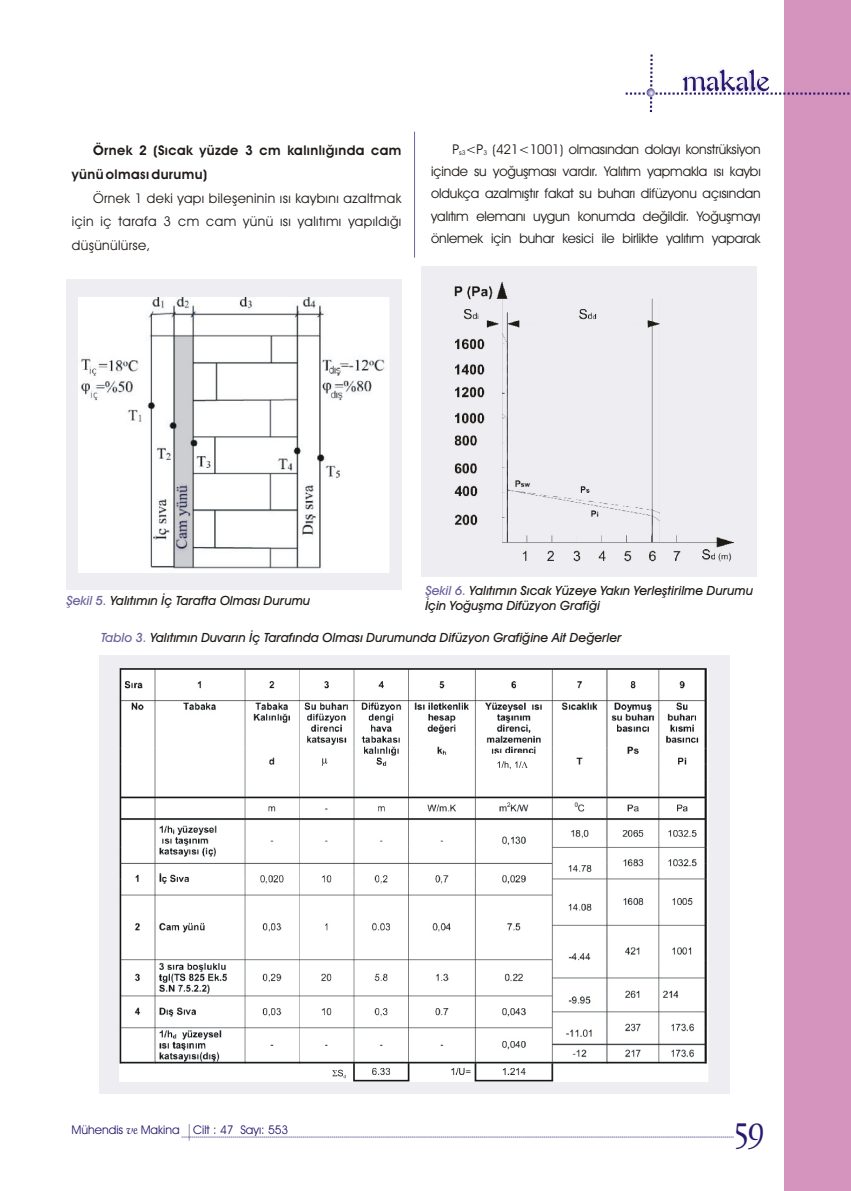
<style>
.page{position:relative;width:851px;height:1191px;background:#fff}
.page>*{position:absolute;margin:0;border:0;box-sizing:border-box;transform-origin:0 0}
.t1{font:37.5px "TR Dauphin";color:#291770}
.t2{font:13.5px/22.2px "Avant Garde Bk BT";letter-spacing:-.01em;color:#1f1a17}
.t3{font:13.5px "Avant Garde Bk BT";letter-spacing:.03em;color:#1f1a17}
.t4{font:700 13.5px "Avant Garde Bk BT";letter-spacing:.03em;color:#1f1a17}
.t5{font:italic 12.75px/15.3px "Avant Garde Md BT";color:#1f1a17}
.t6{font:12px "Avant Garde Bk BT";color:#291770}
.s1{color:#6e619e}
.s2{font-family:"TR Dauphin"}
</style>
<div class="page">
<div style="left:784px;top:0;width:66px;height:1191px;background:#d494bd"></div>
<svg style="left:625px;top:54px;width:225px;height:59px"></svg>
<svg style="left:181px;top:1124px;width:552px;height:16px"></svg>
<hr style="left:414px;top:132px;width:1px;height:126px;background:#6e619e">
<div style="left:99px;top:656px;width:630px;height:438px;background:#ededf2"></div>
<div style="left:66px;top:280px;width:336px;height:310px;background:#ededf2"></div>
<img style="left:78px;top:297px;width:311px;height:275px">
<img style="left:119px;top:668px;width:589px;height:414px">
<div style="left:421px;top:267px;width:335px;height:310px;background:#ededf2"></div>
<img style="left:454px;top:282px;width:280px;height:280px">
<div style="left:315px;top:748px;width:25px;height:28px;background:#fff"></div>
<svg style="left:322px;top:758px;width:5px;height:8px"></svg>
<div style="left:496px;top:753px;width:37px;height:33px;background:#fff"></div>
<svg style="left:497px;top:761px;width:30px;height:8px"></svg>
<div style="left:327px;top:1064px;width:23px;height:16px;background:#fff"></div>
<svg style="left:332px;top:1070px;width:13px;height:8px"></svg>
<p class="t4" style="left:93px;top:145px;width:310px">Örnek 2 (Sýcak yüzde 3 cm kalýnlýðýnda cam</p>
<p class="t2" style="left:452px;top:139px;width:310px">P<sub>s3</sub>&lt;P<sub>3</sub> (421&lt;1001) olmasýndan dolayý konstrüksiyon</p>
<p class="t4" style="left:72px;top:169px;width:137px">yünü olmasý durumu)</p>
<p class="t2" style="left:431px;top:162px;width:331px">içinde su yoðuþmasý vardýr. Yalýtým yapmakla ýsý kaybý</p>
<p class="t3" style="left:93px;top:192px;width:310px">Örnek 1 deki yapý bileþeninin ýsý kaybýný azaltmak</p>
<p class="t2" style="left:431px;top:184px;width:331px">oldukça azalmýþtýr fakat su buharý difüzyonu açýsýndan yalýtým elemaný uygun konumda deðildir. Yoðuþmayý</p>
<p class="t3" style="left:72px;top:216px;width:331px">için iç tarafa 3 cm cam yünü ýsý yalýtýmý yapýldýðý</p>
<p class="t3" style="left:72px;top:240px;width:80px">düþünülürse,</p>
<p class="t2" style="left:431px;top:228px;width:331px">önlemek için buhar kesici ile birlikte yalýtým yaparak</p>
<p class="t5" style="left:425px;top:584px;width:329px"><span class="s1">Þekil 6.</span> Yalýtýmýn Sýcak Yüzeye Yakýn Yerleþtirilme Durumu<br>Ýçin Yoðuþma Difüzyon Grafiði</p>
<p class="t5" style="left:66px;top:594px;width:245px"><span class="s1">Þekil 5.</span> Yalýtýmýn Ýç Tarafta Olmasý Durumu</p>
<p class="t5" style="left:101px;top:631px;width:522px"><span class="s1">Tablo 3.</span> Yalýtýmýn Duvarýn Ýç Tarafýnda Olmasý Durumunda Difüzyon Grafiðine Ait Deðerler</p>
<p class="t6" style="left:71px;top:1125px;width:218px">Mühendis <span class="s2">ve</span> Makina Cilt : 47 Sayý: 553</p>
<h1 class="t1" style="left:735px;top:1107px;width:29px">59</h1>
</div>
